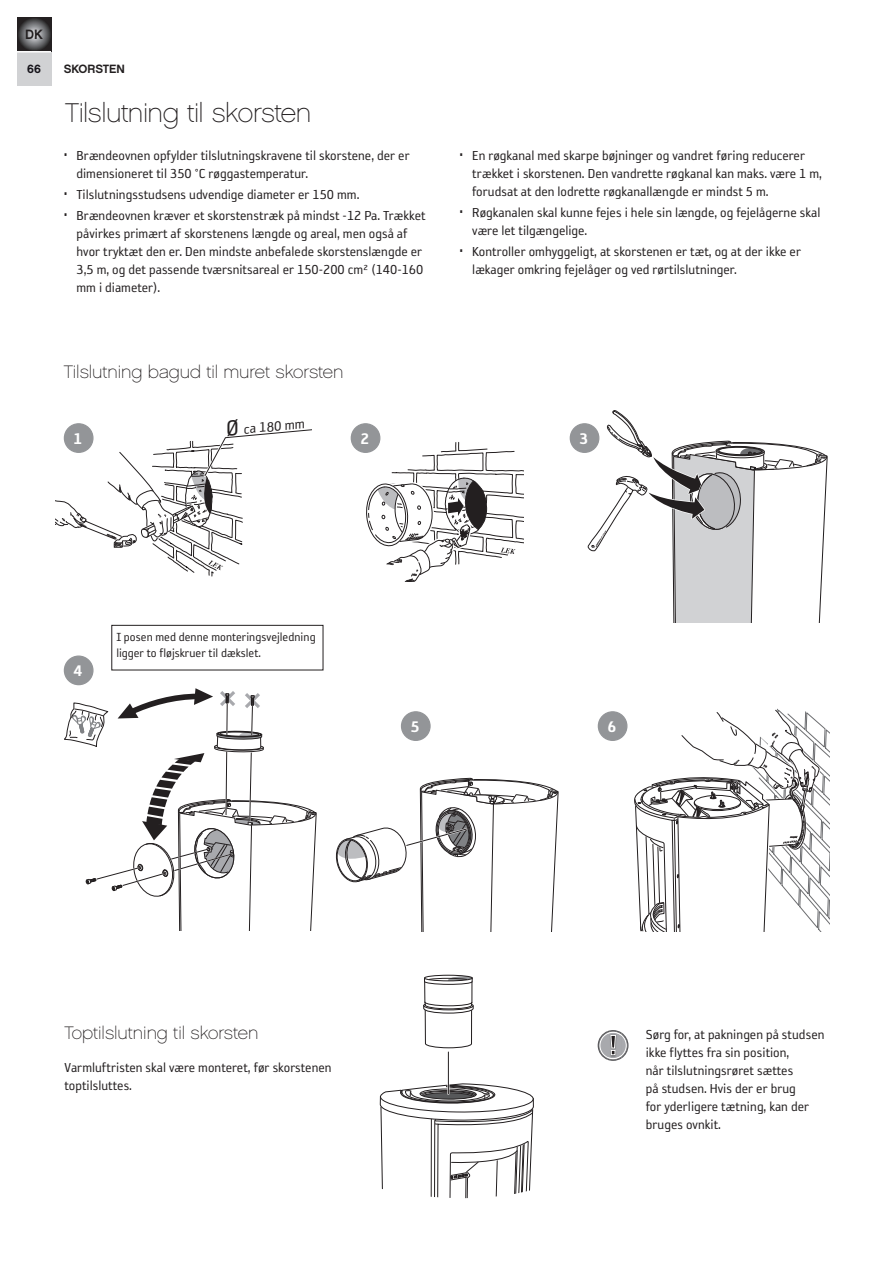
<style>
.page{position:relative;width:893px;height:1263px;background:#fff}
.page>*{position:absolute;margin:0;border:0;box-sizing:border-box;transform-origin:0 0}
.t1{font:30.3px "Reykjavik One OT D Gauge";color:#231f20}
.t2{font:27px "Chalet Paris Nineteen Sixty";letter-spacing:-.02em;color:#231f20}
.t3{font:18px "Chalet Paris Nineteen Sixty";color:#231f20}
.t4{font:17.55px "Reykjavik One OT C Gauge";color:#fff}
.t5{font:15.6px "Reykjavik One OT A Gauge";color:#231f20}
.t6{font:15px/18px "Reykjavik One OT A Gauge";color:#231f20}
.t7{font:13.5px/16.5px "Reykjavik One OT A Gauge";color:#231f20}
.t8{font:13.5px "Chalet New York Nineteen Sixty";color:#231f20}
.t9{font:12px "Chalet New York Nineteen Sixty";color:#231f20}
.t10{font:12px "Chalet New York Nineteen Sixty";color:#16141a}
.s1{font-size:25.05px}
</style>
<div class="page">
<svg style="left:587px;top:410px;width:241px;height:212px"></svg>
<svg style="left:55px;top:428px;width:256px;height:148px"></svg>
<svg style="left:366px;top:442px;width:158px;height:140px"></svg>
<div style="left:351px;top:424px;width:29px;height:28px;background:#939598;border-radius:50%"></div>
<div style="left:351px;top:423px;width:29px;height:30px;border:1px solid #939598;border-radius:50%"></div>
<div style="left:570px;top:424px;width:29px;height:28px;background:#939598;border-radius:50%"></div>
<div style="left:570px;top:423px;width:29px;height:30px;border:1px solid #939598;border-radius:50%"></div>
<div style="left:64px;top:424px;width:29px;height:28px;background:#939598;border-radius:50%"></div>
<div style="left:64px;top:423px;width:30px;height:30px;border:1px solid #939598;border-radius:50%"></div>
<div style="left:401px;top:712px;width:29px;height:28px;background:#939598;border-radius:50%"></div>
<div style="left:401px;top:711px;width:30px;height:30px;border:1px solid #939598;border-radius:50%"></div>
<div style="left:598px;top:712px;width:29px;height:28px;background:#939598;border-radius:50%"></div>
<div style="left:598px;top:711px;width:29px;height:30px;border:1px solid #939598;border-radius:50%"></div>
<div style="left:64px;top:656px;width:29px;height:29px;background:#939598;border-radius:50%"></div>
<div style="left:64px;top:655px;width:30px;height:30px;border:1px solid #939598;border-radius:50%"></div>
<img style="left:608px;top:1030px;width:10px;height:31px">
<svg style="left:598px;top:1031px;width:30px;height:29px"></svg>
<svg style="left:64px;top:688px;width:253px;height:243px"></svg>
<svg style="left:335px;top:778px;width:224px;height:154px"></svg>
<svg style="left:634px;top:708px;width:195px;height:224px"></svg>
<svg style="left:379px;top:974px;width:155px;height:225px"></svg>
<div style="left:17px;top:17px;width:34px;height:68px;background:#d1d2d4"></div>
<svg style="left:17px;top:17px;width:34px;height:34px"></svg>
<hr style="left:17px;top:51px;width:34px;height:2px;background:#fff">
<div style="left:111px;top:625px;width:212px;height:45px;border:1px solid #231f20"></div>
<p class="t8" style="left:25px;top:26px;width:19px">DK</p>
<p class="t10" style="left:27px;top:61px;width:15px">66</p>
<p class="t9" style="left:64px;top:61px;width:63px">SKORSTEN</p>
<h2 class="t2" style="left:65px;top:97px;width:248px">Tilslutning til skorsten</h2>
<p class="t6" style="left:77px;top:147px;width:335px;text-indent:-13px">• Brændeovnen opfylder tilslutningskravene til skorstene, der er dimensioneret til 350 °C røggastemperatur.</p>
<p class="t6" style="left:64px;top:186px;width:297px">• Tilslutningsstudsens udvendige diameter er 150 mm.</p>
<p class="t6" style="left:77px;top:207px;width:351px;text-indent:-13px">• Brændeovnen kræver et skorstenstræk på mindst -12 Pa. Trækket påvirkes primært af skorstenens længde og areal, men også af hvor tryktæt den er. Den mindste anbefalede skorstenslængde er 3,5 m, og det passende tværsnitsareal er 150-200 cm² (140-160 mm i diameter).</p>
<p class="t6" style="left:472px;top:147px;width:351px;text-indent:-13px">• En røgkanal med skarpe bøjninger og vandret føring reducerer trækket i skorstenen. Den vandrette røgkanal kan maks. være 1 m, forudsat at den lodrette røgkanallængde er mindst 5 m.</p>
<p class="t6" style="left:472px;top:204px;width:350px;text-indent:-13px">• Røgkanalen skal kunne fejes i hele sin længde, og fejelågerne skal være let tilgængelige.</p>
<p class="t6" style="left:472px;top:243px;width:330px;text-indent:-13px">• Kontroller omhyggeligt, at skorstenen er tæt, og at der ikke er lækager omkring fejelåger og ved rørtilslutninger.</p>
<p class="t3" style="left:64px;top:361px;width:281px">Tilslutning bagud til muret skorsten</p>
<p class="t5" style="left:225px;top:423px;width:81px;rotate:-5deg"><span class="s1">Ø</span> ca 180 mm</p>
<p class="t4" style="left:74px;top:429px;width:10px">1</p>
<p class="t4" style="left:360px;top:429px;width:10px">2</p>
<p class="t4" style="left:579px;top:429px;width:10px">3</p>
<p class="t4" style="left:74px;top:662px;width:10px">4</p>
<p class="t7" style="left:116px;top:628px;width:201px">I posen med denne monteringsvejledning ligger to fløjskruer til dækslet.</p>
<p class="t4" style="left:411px;top:717px;width:10px">5</p>
<p class="t4" style="left:607px;top:717px;width:10px">6</p>
<p class="t3" style="left:64px;top:1022px;width:196px">Toptilslutning til skorsten</p>
<p class="t6" style="left:646px;top:1025px;width:180px">Sørg for, at pakningen på studsen ikke flyttes fra sin position,<br>når tilslutningsrøret sættes<br>på studsen. Hvis der er brug<br>for yderligere tætning, kan der bruges ovnkit.</p>
<h1 class="t1" style="left:609px;top:1029px;width:9px">!</h1>
<p class="t6" style="left:64px;top:1059px;width:269px">Varmluftristen skal være monteret, før skorstenen toptilsluttes.</p>
</div>
